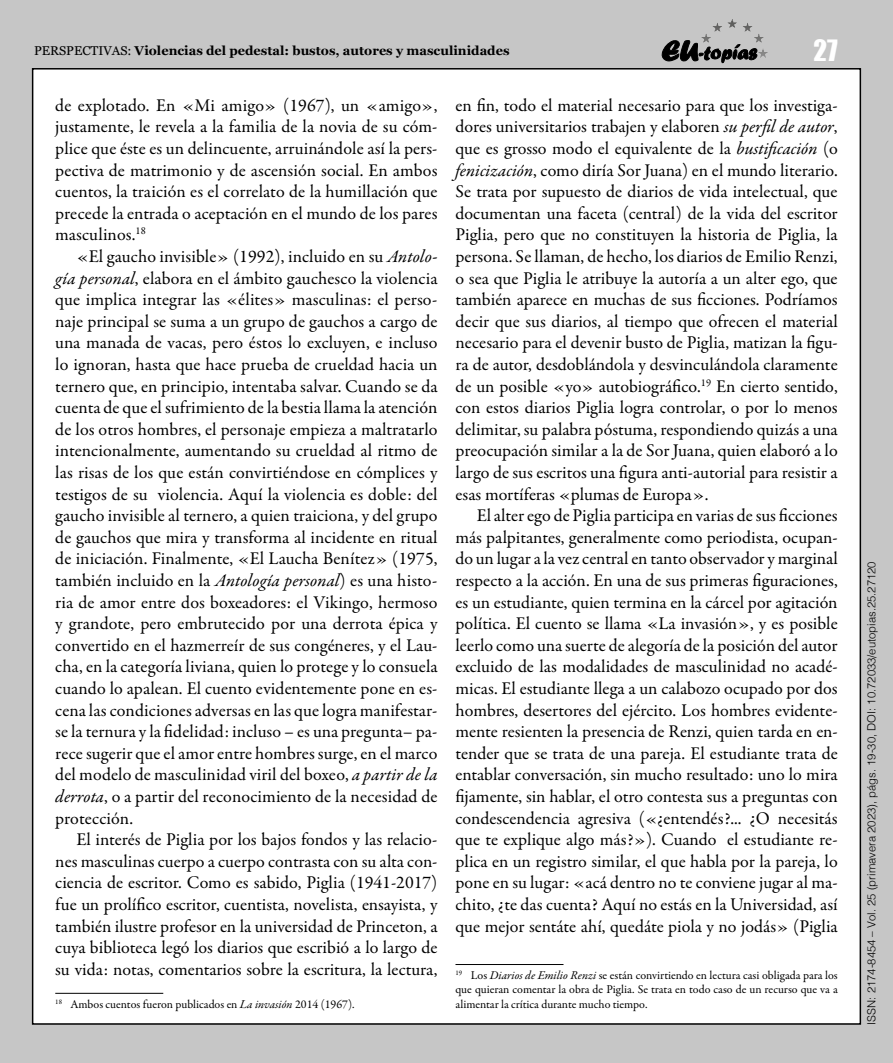
<style>
.page{position:relative;width:893px;height:1063px;background:#c6c6c6}
.page>*{position:absolute;margin:0;border:0;box-sizing:border-box;transform-origin:0 0}
.t1{font:27px "Impact";color:#fff}
.t2{font:18px/21.6px "Garamond Premr Pro";color:#000;text-align:justify}
.t3{font:700 12.75px "Georgia";color:#000}
.t4{font:12px/14.4px "Garamond Premr Pro";color:#000;text-align:justify}
.t5{font:300 11.25px "Helvetica";color:#000}
.s1{font-weight:400}
.s2{font-style:italic}
</style>
<div class="page">
<div style="left:33px;top:69px;width:827px;height:955px;background:#fff"></div>
<svg style="left:662px;top:40px;width:94px;height:23px"></svg>
<hr style="left:701px;top:19px;width:67px;height:1px;background:#585857">
<hr style="left:701px;top:20px;width:67px;height:1px;background:#595958">
<hr style="left:701px;top:21px;width:67px;height:1px;background:#5a5a59">
<hr style="left:701px;top:22px;width:67px;height:1px;background:#5c5c5b">
<hr style="left:701px;top:23px;width:67px;height:1px;background:#5d5d5c">
<hr style="left:701px;top:24px;width:67px;height:1px;background:#5f5f5e">
<hr style="left:701px;top:25px;width:67px;height:1px;background:#60605f">
<hr style="left:701px;top:26px;width:67px;height:1px;background:#626261">
<hr style="left:701px;top:27px;width:67px;height:1px;background:#636362">
<hr style="left:701px;top:28px;width:67px;height:1px;background:#656464">
<hr style="left:701px;top:29px;width:67px;height:1px;background:#666565">
<hr style="left:701px;top:30px;width:67px;height:1px;background:#676766">
<hr style="left:701px;top:31px;width:67px;height:1px;background:#696868">
<hr style="left:701px;top:32px;width:67px;height:1px;background:#6a6969">
<hr style="left:701px;top:33px;width:67px;height:1px;background:#6c6b6b">
<hr style="left:701px;top:34px;width:67px;height:1px;background:#6c6c6c">
<hr style="left:701px;top:35px;width:67px;height:1px;background:#6e6e6d">
<hr style="left:701px;top:36px;width:67px;height:1px;background:#6f6f6e">
<hr style="left:701px;top:37px;width:67px;height:1px;background:#717170">
<hr style="left:701px;top:38px;width:67px;height:1px;background:#727271">
<hr style="left:701px;top:39px;width:67px;height:1px;background:#747473">
<hr style="left:701px;top:40px;width:67px;height:1px;background:#757574">
<hr style="left:701px;top:41px;width:67px;height:1px;background:#767675">
<hr style="left:701px;top:42px;width:67px;height:1px;background:#787877">
<hr style="left:701px;top:43px;width:67px;height:1px;background:#797978">
<hr style="left:701px;top:44px;width:67px;height:1px;background:#7b7b7a">
<hr style="left:701px;top:45px;width:67px;height:1px;background:#7c7c7b">
<hr style="left:701px;top:46px;width:67px;height:1px;background:#7e7d7d">
<hr style="left:701px;top:47px;width:67px;height:1px;background:#7f7e7e">
<hr style="left:701px;top:48px;width:67px;height:1px;background:#818080">
<hr style="left:701px;top:49px;width:67px;height:1px;background:#828181">
<hr style="left:701px;top:50px;width:67px;height:1px;background:#828282">
<hr style="left:701px;top:51px;width:67px;height:1px;background:#848483">
<hr style="left:701px;top:52px;width:67px;height:1px;background:#858584">
<hr style="left:701px;top:53px;width:67px;height:1px;background:#878786">
<hr style="left:701px;top:54px;width:67px;height:1px;background:#888887">
<hr style="left:701px;top:55px;width:67px;height:1px;background:#898989">
<hr style="left:701px;top:56px;width:67px;height:1px;background:#8a8a8a">
<hr style="left:701px;top:57px;width:67px;height:1px;background:#8c8c8b">
<hr style="left:55px;top:993px;width:108px;height:1px;background:#000">
<hr style="left:455px;top:964px;width:108px;height:1px;background:#000">
<p class="t3" style="left:34px;top:41px;width:477px"><span class="s1">PERSPECTIVAS:</span> Violencias del pedestal: bustos, autores y masculinidades</p>
<h1 class="t1" style="left:814px;top:29px;width:26px">27</h1>
<p class="t2" style="left:55px;top:95px;width:384px">de explotado. En «Mi amigo» (1967), un «amigo», justamente, le revela a la familia de la novia de su cóm&shy;plice que éste es un delincuente, arruinándole así la pers&shy;pectiva de matrimonio y de ascensión social. En ambos cuentos, la traición es el correlato de la humillación que precede la entrada o aceptación en el mundo de los pares masculinos.<sup>18</sup></p>
<p class="t2" style="left:55px;top:246px;width:384px;text-indent:21px">«El gaucho invisible» (1992), incluido en su <span class="s2">Antolo&shy;gía personal</span>, elabora en el ámbito gauchesco la violencia que implica integrar las «élites» masculinas: el perso&shy;naje principal se suma a un grupo de gauchos a cargo de una manada de vacas, pero éstos lo excluyen, e incluso lo ignoran, hasta que hace prueba de crueldad hacia un ternero que, en principio, intentaba salvar. Cuando se da cuenta de que el sufrimiento de la bestia llama la atención de los otros hombres, el personaje empieza a maltratarlo intencionalmente, aumentando su crueldad al ritmo de las risas de los que están convirtiéndose en cómplices y testigos de su violencia. Aquí la violencia es doble: del gaucho invisible al ternero, a quien traiciona, y del grupo de gauchos que mira y transforma al incidente en ritual de iniciación. Finalmente, «El Laucha Benítez» (1975, también incluido en la <span class="s2">Antología personal</span>) es una histo&shy;ria de amor entre dos boxeadores: el Vikingo, hermoso y grandote, pero embrutecido por una derrota épica y convertido en el hazmerreír de sus congéneres, y el Lau&shy;cha, en la categoría liviana, quien lo protege y lo consuela cuando lo apalean. El cuento evidentemente pone en es&shy;cena las condiciones adversas en las que logra manifestar&shy;se la ternura y la fidelidad: incluso – es una pregunta– pa&shy;rece sugerir que el amor entre hombres surge, en el marco del modelo de masculinidad viril del boxeo, <span class="s2">a partir de la derrota</span>, o a partir del reconocimiento de la necesidad de protección.</p>
<p class="t2" style="left:55px;top:829px;width:384px;text-indent:21px">El interés de Piglia por los bajos fondos y las relacio&shy;nes masculinas cuerpo a cuerpo contrasta con su alta con&shy;ciencia de escritor. Como es sabido, Piglia (1941-2017) fue un prolífico escritor, cuentista, novelista, ensayista, y también ilustre profesor en la universidad de Princeton, a cuya biblioteca legó los diarios que escribió a lo largo de su vida: notas, comentarios sobre la escritura, la lectura,</p>
<p class="t4" style="left:55px;top:997px;width:301px"><sup>18</sup> Ambos cuentos fueron publicados en <span class="s2">La invasión</span> 2014 (1967).</p>
<p class="t2" style="left:455px;top:95px;width:384px">en fin, todo el material necesario para que los investiga&shy;dores universitarios trabajen y elaboren <span class="s2">su perfil de autor</span>, que es grosso modo el equivalente de la <span class="s2">bustificación</span> (o <span class="s2">fenicización</span>, como diría Sor Juana) en el mundo literario.<br>Se trata por supuesto de diarios de vida intelectual, que documentan una faceta (central) de la vida del escritor Piglia, pero que no constituyen la historia de Piglia, la persona. Se llaman, de hecho, los diarios de Emilio Renzi, o sea que Piglia le atribuye la autoría a un alter ego, que también aparece en muchas de sus ficciones. Podríamos decir que sus diarios, al tiempo que ofrecen el material necesario para el devenir busto de Piglia, matizan la figu&shy;ra de autor, desdoblándola y desvinculándola claramente de un posible «yo» autobiográfico.<sup>19</sup> En cierto sentido, con estos diarios Piglia logra controlar, o por lo menos delimitar, su palabra póstuma, respondiendo quizás a una preocupación similar a la de Sor Juana, quien elaboró a lo largo de sus escritos una figura anti-autorial para resistir a esas mortíferas «plumas de Europa».</p>
<p class="t2" style="left:455px;top:505px;width:384px;text-indent:21px">El alter ego de Piglia participa en varias de sus ficciones más palpitantes, generalmente como periodista, ocupan&shy;do un lugar a la vez central en tanto observador y marginal respecto a la acción. En una de sus primeras figuraciones, es un estudiante, quien termina en la cárcel por agitación política. El cuento se llama «La invasión», y es posible leerlo como una suerte de alegoría de la posición del autor excluido de las modalidades de masculinidad no acadé&shy;micas. El estudiante llega a un calabozo ocupado por dos hombres, desertores del ejército. Los hombres evidente&shy;mente resienten la presencia de Renzi, quien tarda en en&shy;tender que se trata de una pareja. El estudiante trata de entablar conversación, sin mucho resultado: uno lo mira fijamente, sin hablar, el otro contesta sus a preguntas con condescendencia agresiva («¿entendés?... ¿O necesitás que te explique algo más?»). Cuando el estudiante re&shy;plica en un registro similar, el que habla por la pareja, lo pone en su lugar: «acá dentro no te conviene jugar al ma&shy;chito, ¿te das cuenta? Aquí no estás en la Universidad, así que mejor sentáte ahí, quedáte piola y no jodás» (Piglia</p>
<p class="t4" style="left:455px;top:968px;width:384px"><sup>19</sup> Los <span class="s2">Diarios de Emilio Renzi</span> se están convirtiendo en lectura casi obligada para los que quieran comentar la obra de Piglia. Se trata en todo caso de un recurso que va a alimentar la crítica durante mucho tiempo.</p>
<p class="t5" style="left:862px;top:1025px;width:465px;rotate:-90deg">ISSN: 2174-8454 – Vol. 25 (primavera 2023), págs. 19-30, DOI: 10.72033/eutopias.25.27120</p>
</div>
